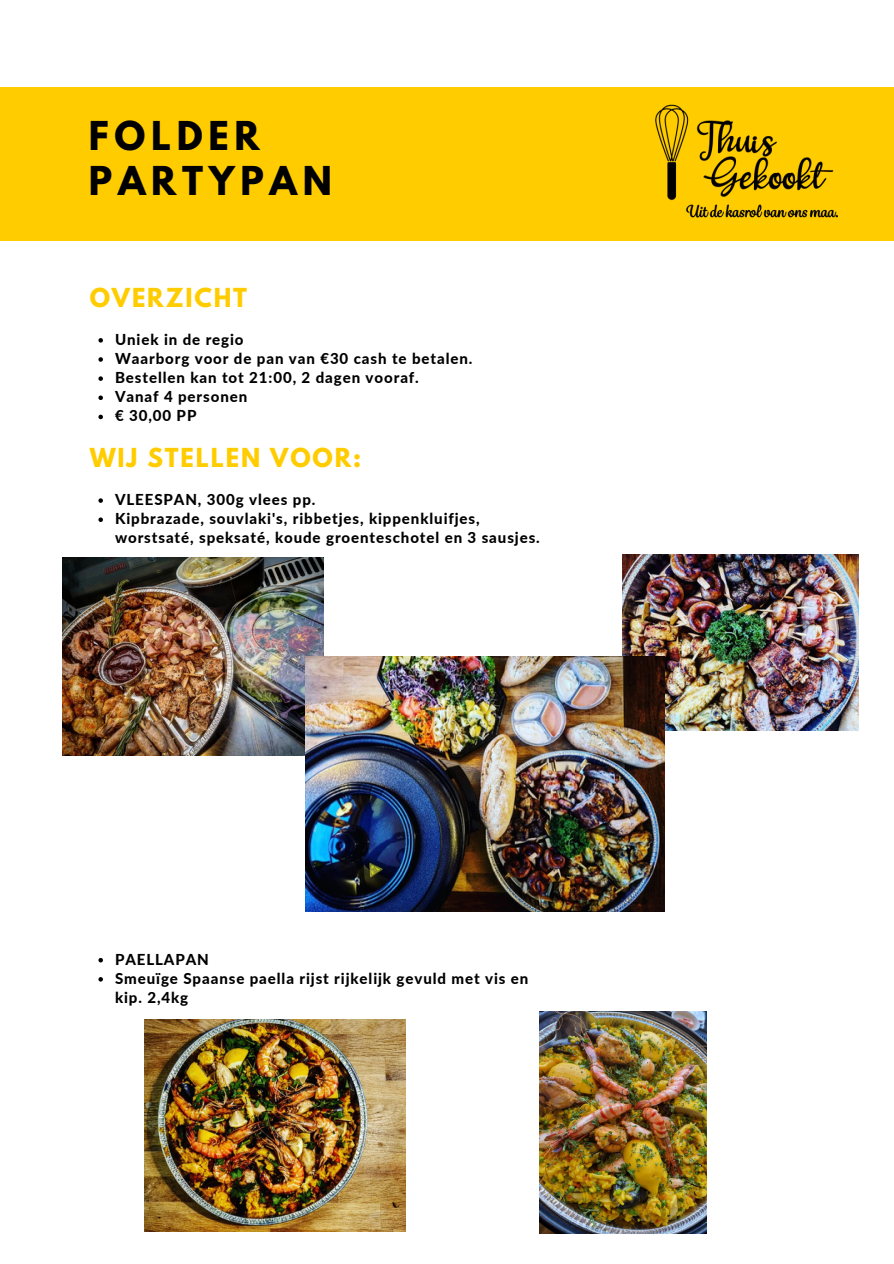
<style>
.page{position:relative;width:894px;height:1264px;background:#fff}
.page>*{position:absolute;margin:0;border:0;box-sizing:border-box;transform-origin:0 0}
.t1{font:700 35.25px/45px "League Spartan";letter-spacing:.16em;color:#000}
.t2{font:700 23.25px "League Spartan";letter-spacing:.08em;color:#fc0}
.t3{font:800 15px/19.2px "Lato";letter-spacing:.06em;color:#000}
</style>
<div class="page">
<div style="left:0;top:87px;width:893px;height:154px;background:#fc0"></div>
<img style="left:655px;top:104px;width:183px;height:114px">
<img style="left:62px;top:557px;width:261px;height:198px">
<img style="left:144px;top:1019px;width:261px;height:211px">
<img style="left:622px;top:554px;width:235px;height:176px">
<img style="left:305px;top:656px;width:359px;height:255px">
<img style="left:539px;top:1011px;width:166px;height:222px">
<svg style="left:98px;top:338px;width:5px;height:4px"></svg>
<svg style="left:98px;top:357px;width:5px;height:5px"></svg>
<svg style="left:98px;top:376px;width:5px;height:5px"></svg>
<svg style="left:98px;top:395px;width:5px;height:5px"></svg>
<svg style="left:98px;top:414px;width:5px;height:5px"></svg>
<svg style="left:98px;top:498px;width:5px;height:5px"></svg>
<svg style="left:98px;top:517px;width:5px;height:5px"></svg>
<svg style="left:98px;top:958px;width:5px;height:4px"></svg>
<svg style="left:98px;top:977px;width:5px;height:4px"></svg>
<h1 class="t1" style="left:89px;top:118px;width:244px">FOLDER<br>PARTYPAN</h1>
<h2 class="t2" style="left:90px;top:286px;width:159px">OVERZICHT</h2>
<p class="t3" style="left:115px;top:329px;width:359px">Uniek in de regio<br>Waarborg voor de pan van €30 cash te betalen.<br>Bestellen kan tot 21:00, 2 dagen vooraf.<br>Vanaf 4 personen<br>€ 30,00 PP</p>
<h2 class="t2" style="left:90px;top:446px;width:273px">WIJ STELLEN VOOR:</h2>
<p class="t3" style="left:115px;top:489px;width:426px">VLEESPAN, 300g vlees pp.<br>Kipbrazade, souvlaki's, ribbetjes, kippenkluifjes, worstsaté, speksaté, koude groenteschotel en 3 sausjes.</p>
<p class="t3" style="left:115px;top:949px;width:415px">PAELLAPAN<br>Smeuïge Spaanse paella rijst rijkelijk gevuld met vis en kip. 2,4kg</p>
</div>
